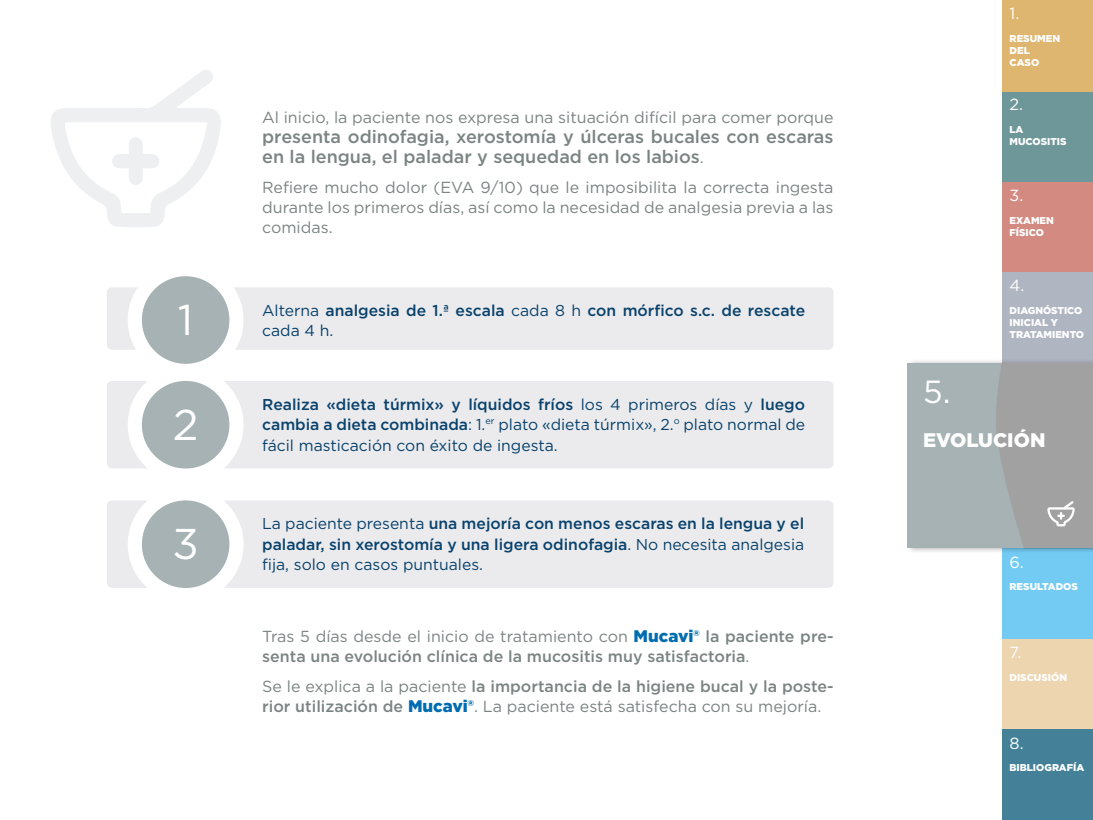
<style>
.page{position:relative;width:1093px;height:820px;background:#fff}
.page>*{position:absolute;margin:0;border:0;box-sizing:border-box;transform-origin:0 0}
.t1{font:42.96px "Gotham";color:#fff}
.t2{font:32px "Gotham";color:#fff}
.t3{font:900 19.6px "Gotham";color:#fff}
.t4{font:500 18px/20px "Gotham";color:#7b8483}
.t5{font:16.24px "Gotham";color:#fff}
.t6{font:16.12px "Gotham";color:#fff}
.t7{font:16px/20px "Gotham";color:#7b8483;text-align:justify}
.t8{font:500 16px/20px "Gotham";color:#7b8483}
.t9{font:500 15.68px/20.2px "Gotham";color:#09426c}
.t10{font:15.68px "Gotham";color:#09426c}
.t11{font:900 9.92px/12.2px "Gotham";color:#fff}
.t12{font:900 9.88px/12.1px "Gotham";color:#fff}
.s1{font-weight:400;font-size:16px}
.s2{font-weight:400}
.s3{font-weight:900;font-size:16.8px;color:#006cb0}
.s4{font-weight:500}
</style>
<div class="page">
<div style="left:1002px;top:91px;width:91px;height:91px;background:#6e9799"></div>
<div style="left:1002px;top:0;width:91px;height:91px;background:#dfb66f"></div>
<div style="left:1002px;top:548px;width:91px;height:90px;background:#73cbf4"></div>
<div style="left:1002px;top:638px;width:91px;height:91px;background:#ecd5af"></div>
<div style="left:1002px;top:729px;width:91px;height:90px;background:#448198"></div>
<div style="left:1002px;top:182px;width:91px;height:91px;background:#d28a81"></div>
<div style="left:1002px;top:272px;width:91px;height:91px;background:#b0b5c2"></div>
<div style="left:906px;top:358px;width:187px;height:195px;background:#000;opacity:.3"></div>
<div style="left:908px;top:363px;width:185px;height:185px;background:#a7b2b5"></div>
<svg style="left:996px;top:363px;width:97px;height:185px;background:#a2a3a4"></svg>
<svg style="left:51px;top:70px;width:170px;height:157px"></svg>
<div style="left:107px;top:287px;width:726px;height:62px;background:#ebebed;border-radius:5px"></div>
<div style="left:128px;top:262px;width:116px;height:116px;background:#fff;border-radius:50%"></div>
<div style="left:107px;top:381px;width:726px;height:87px;background:#ebebed;border-radius:5px"></div>
<div style="left:128px;top:366px;width:116px;height:116px;background:#fff;border-radius:50%"></div>
<div style="left:142px;top:381px;width:87px;height:87px;background:#a7b2b5;border-radius:50%"></div>
<div style="left:142px;top:276px;width:87px;height:87px;background:#a7b2b5;border-radius:50%"></div>
<div style="left:107px;top:500px;width:726px;height:87px;background:#ebebed;border-radius:5px"></div>
<div style="left:128px;top:486px;width:116px;height:116px;background:#fff;border-radius:50%"></div>
<div style="left:142px;top:500px;width:87px;height:87px;background:#a7b2b5;border-radius:50%"></div>
<h1 class="t1" style="left:178px;top:292px;width:17px">1</h1>
<h1 class="t1" style="left:173px;top:397px;width:27px">2</h1>
<p class="t7" style="left:262px;top:107px;width:573px">Al inicio, la paciente nos expresa una situación difícil para comer porque</p>
<p class="t4" style="left:262px;top:126px;width:573px">presenta odinofagia, xerostomía y úlceras bucales con escaras en la lengua, el paladar y sequedad en los labios<span class="s1">.</span></p>
<p class="t7" style="left:262px;top:177px;width:573px">Refiere mucho dolor (EVA 9/10) que le imposibilita la correcta ingesta durante los primeros días, así como la necesidad de analgesia previa a las comidas.</p>
<p class="t9" style="left:262px;top:300px;width:544px"><span class="s2">Alterna</span> analgesia de 1.ª escala <span class="s2">cada 8 h</span> con mórfico s.c. de rescate <span class="s2">cada 4 h.</span></p>
<p class="t9" style="left:262px;top:394px;width:544px">Realiza «dieta túrmix» y líquidos fríos <span class="s2">los 4 primeros días y</span> luego cambia a dieta combinada<span class="s2">: 1.</span><sup>er</sup> <span class="s2">plato «dieta túrmix», 2.</span><sup>o</sup> <span class="s2">plato normal de</span></p>
<p class="t10" style="left:262px;top:435px;width:297px">fácil masticación con éxito de ingesta.</p>
<h1 class="t1" style="left:172px;top:516px;width:28px">3</h1>
<p class="t9" style="left:262px;top:513px;width:543px;text-align:justify"><span class="s2">La paciente presenta</span> una mejoría con menos escaras en la lengua y el paladar, sin xerostomía y una ligera odinofagia<span class="s2">. No necesita analgesia fija, solo en casos puntuales.</span></p>
<p class="t8" style="left:262px;top:626px;width:573px"><span class="s2">Tras 5 días desde el inicio de tratamiento con</span> <span class="s3">Mucavi®</span> la paciente pre&shy;senta una evolución clínica de la mucositis muy satisfactoria<span class="s2">.</span></p>
<p class="t7" style="left:262px;top:676px;width:573px">Se le explica a la paciente <span class="s4">la importancia de la higiene bucal y la poste&shy;rior utilización de</span> <span class="s3">Mucavi®</span>. La paciente está satisfecha con su mejoría.</p>
<p class="t5" style="left:1009px;top:3px;width:11px">1.</p>
<p class="t11" style="left:1009px;top:32px;width:52px">RESUMEN<br>DEL<br>CASO</p>
<p class="t6" style="left:1009px;top:94px;width:15px">2.</p>
<p class="t12" style="left:1009px;top:123px;width:59px">LA<br>MUCOSITIS</p>
<p class="t6" style="left:1009px;top:185px;width:15px">3.</p>
<p class="t12" style="left:1009px;top:214px;width:46px">EXAMEN<br>FÍSICO</p>
<p class="t6" style="left:1009px;top:275px;width:16px">4.</p>
<p class="t12" style="left:1009px;top:304px;width:76px">DIAGNÓSTICO<br>INICIAL Y<br>TRATAMIENTO</p>
<h2 class="t2" style="left:923px;top:370px;width:29px">5.</h2>
<p class="t3" style="left:923px;top:426px;width:124px">EVOLUCIÓN</p>
<p class="t6" style="left:1009px;top:551px;width:16px">6.</p>
<p class="t12" style="left:1009px;top:580px;width:70px">RESULTADOS</p>
<p class="t6" style="left:1009px;top:642px;width:13px">7.</p>
<p class="t12" style="left:1009px;top:670px;width:59px">DISCUSIÓN</p>
<p class="t6" style="left:1009px;top:732px;width:16px">8.</p>
<p class="t12" style="left:1009px;top:761px;width:76px">BIBLIOGRAFÍA</p>
</div>
